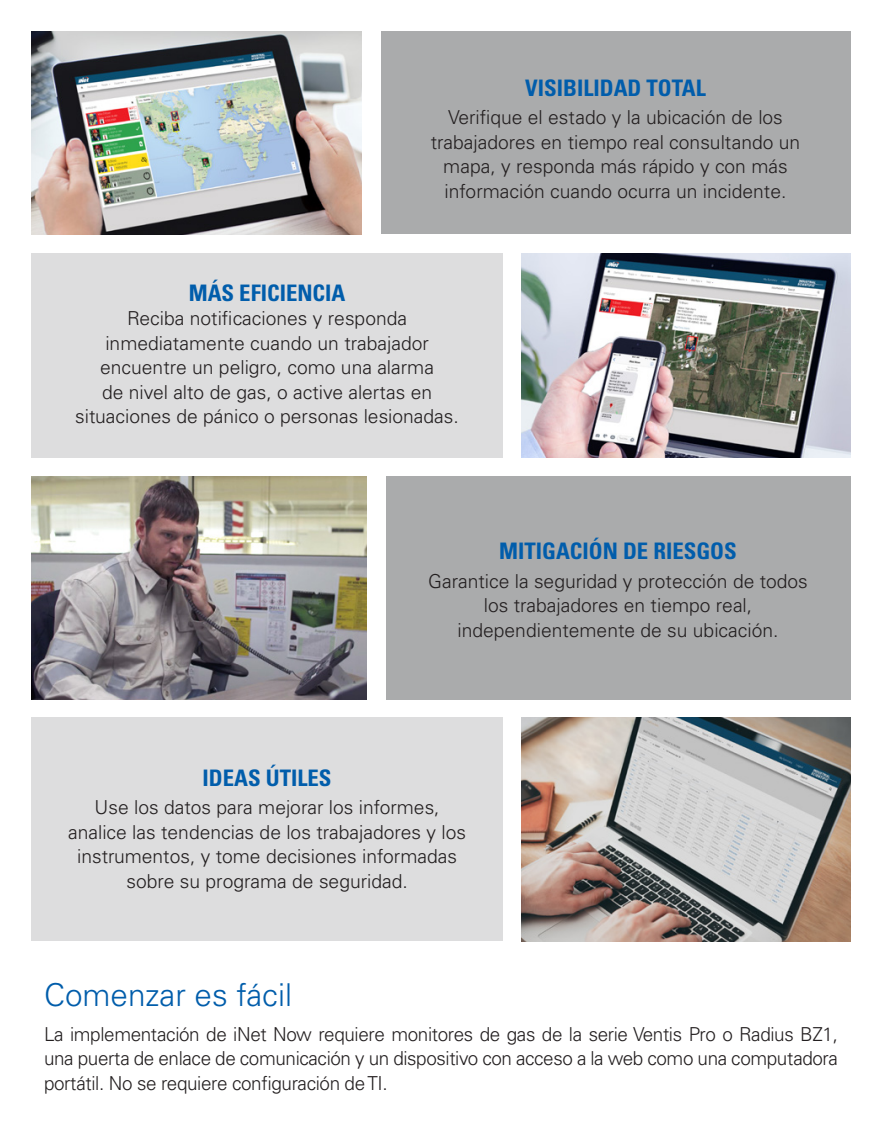
<style>
.page{position:relative;width:882px;height:1134px;background:#fff}
.page>*{position:absolute;margin:0;border:0;box-sizing:border-box;transform-origin:0 0}
.t1{font:300 31.5px "Univers LT Std";color:#015dab}
.t2{font:700 condensed 22.75px "Univers LT Std";color:#015dab}
.t3{font:300 19.25px/24.5px "Univers LT Std";color:#231f20;text-align:center}
</style>
<div class="page">
<div style="left:381px;top:32px;width:469px;height:202px;background:#aaabac"></div>
<img style="left:522px;top:253px;width:328px;height:204px">
<div style="left:32px;top:253px;width:471px;height:204px;background:#ddddde"></div>
<img style="left:32px;top:32px;width:330px;height:202px">
<img style="left:522px;top:718px;width:328px;height:223px">
<div style="left:32px;top:718px;width:471px;height:223px;background:#ddddde"></div>
<img style="left:32px;top:476px;width:335px;height:223px">
<div style="left:386px;top:476px;width:464px;height:223px;background:#aaabac"></div>
<p class="t2" style="left:525px;top:74px;width:182px">VISIBILIDAD TOTAL</p>
<p class="t3" style="left:431px;top:105px;width:371px">Verifique el estado y la ubicación de los trabajadores en tiempo real consultando un mapa, y responda más rápido y con más información cuando ocurra un incidente.</p>
<p class="t2" style="left:189px;top:279px;width:158px">MÁS EFICIENCIA</p>
<p class="t3" style="left:75px;top:306px;width:385px">Reciba notificaciones y responda inmediatamente cuando un trabajador encuentre un peligro, como una alarma<br>de nivel alto de gas, o active alertas en situaciones de pánico o personas lesionadas.</p>
<p class="t2" style="left:499px;top:537px;width:239px">MITIGACIÓN DE RIESGOS</p>
<p class="t3" style="left:428px;top:568px;width:381px">Garantice la seguridad y protección de todos</p>
<p class="t3" style="left:458px;top:593px;width:322px">los trabajadores en tiempo real, independientemente de su ubicación.</p>
<p class="t2" style="left:203px;top:764px;width:130px">IDEAS ÚTILES</p>
<p class="t3" style="left:68px;top:795px;width:399px">Use los datos para mejorar los informes, analice las tendencias de los trabajadores y los instrumentos, y tome decisiones informadas sobre su programa de seguridad.</p>
<p class="t1" style="left:44px;top:976px;width:249px">Comenzar es fácil</p>
<p class="t3" style="left:44px;top:1022px;width:795px;text-align:justify">La implementación de iNet Now requiere monitores de gas de la serie Ventis Pro o Radius BZ1, una puerta de enlace de comunicación y un dispositivo con acceso a la web como una computadora portátil. No se requiere configuración de TI.</p>
</div>
